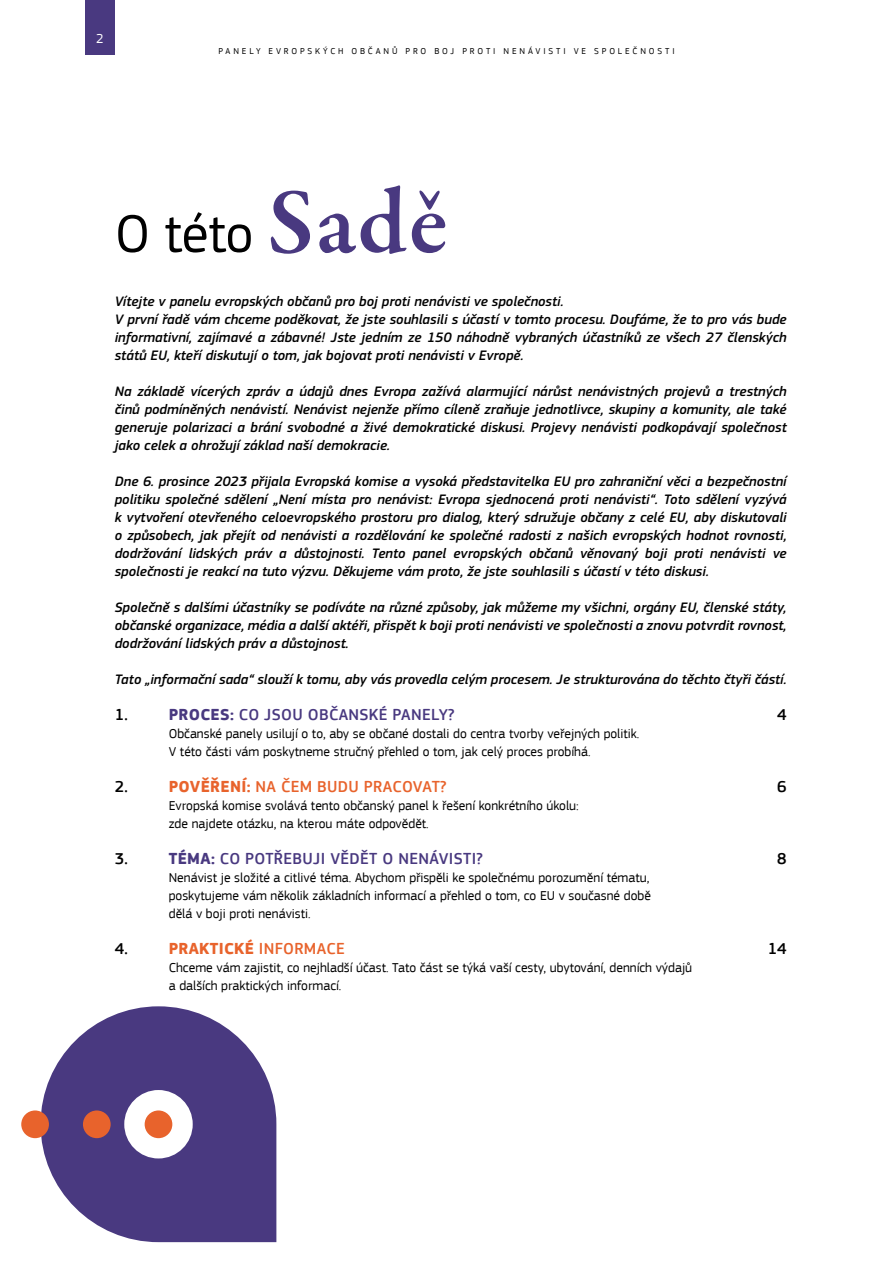
<style>
.page{position:relative;width:893px;height:1263px;background:#fff}
.page>*{position:absolute;margin:0;border:0;box-sizing:border-box;transform-origin:0 0}
.t1{font:55.5px "EC Square Sans Pro";color:#000}
.t2{font:500 16.5px "EC Square Sans Pro";letter-spacing:.02em;color:#493980}
.t3{font:500 16.5px "EC Square Sans Pro";letter-spacing:.02em;color:#e8632c}
.t4{font:700 16.5px "EC Square Sans Pro";letter-spacing:.02em;color:#e8632c}
.t5{font:500 16.5px "EC Square Sans Pro";color:#000}
.t6{font:italic 500 14.25px/18px "EC Square Sans Pro";color:#000;text-align:justify}
.t7{font:13.5px/18px "EC Square Sans Pro";color:#000}
.t8{font:13.5px "EC Square Sans Pro";color:#fff}
.t9{font:9px "EC Square Sans Pro";letter-spacing:.32em;color:#000}
.s1{font-family:"Garamond Premr Pro";font-weight:600;font-size:94.5px;color:#493980}
.s2{font-weight:700}
.s3{font-weight:500}
</style>
<div class="page">
<div style="left:85px;top:0;width:30px;height:54px;background:#493980"></div>
<svg style="left:41px;top:1006px;width:235px;height:236px;fill:#493980"></svg>
<div style="left:21px;top:1110px;width:28px;height:28px;background:#e8632c;border-radius:50%"></div>
<div style="left:83px;top:1110px;width:28px;height:28px;background:#e8632c;border-radius:50%"></div>
<p class="t8" style="left:96px;top:30px;width:9px">2</p>
<p class="t9" style="left:218px;top:46px;width:458px">PANELY EVROPSKÝCH OBČANŮ PRO BOJ PROTI NENÁVISTI VE SPOLEČNOSTI</p>
<h1 class="t1" style="left:115px;top:201px;width:335px">O této <span class="s1">Sadě</span></h1>
<p class="t6" style="left:115px;top:293px;width:673px;text-align:left">Vítejte v panelu evropských občanů pro boj proti nenávisti ve společnosti.<br>V první řadě vám chceme poděkovat, že jste souhlasili s účastí v tomto procesu. Doufáme, že to pro vás bude informativní, zajímavé a zábavné! Jste jedním ze 150 náhodně vybraných účastníků ze všech 27 členských států EU, kteří diskutují o tom, jak bojovat proti nenávisti v Evropě.</p>
<p class="t6" style="left:115px;top:383px;width:673px">Na základě vícerých zpráv a údajů dnes Evropa zažívá alarmující nárůst nenávistných projevů a trestných činů podmíněných nenávistí. Nenávist nejenže přímo cíleně zraňuje jednotlivce, skupiny a komunity, ale také generuje polarizaci a brání svobodné a živé demokratické diskusi. Projevy nenávisti podkopávají společnost jako celek a ohrožují základ naší demokracie.</p>
<p class="t6" style="left:115px;top:473px;width:673px">Dne 6. prosince 2023 přijala Evropská komise a vysoká představitelka EU pro zahraniční věci a bezpečnostní politiku společné sdělení „Není místa pro nenávist: Evropa sjednocená proti nenávisti“. Toto sdělení vyzývá k vytvoření otevřeného celoevropského prostoru pro dialog, který sdružuje občany z celé EU, aby diskutovali o způsobech, jak přejít od nenávisti a rozdělování ke společné radosti z našich evropských hodnot rovnosti, dodržování lidských práv a důstojnosti. Tento panel evropských občanů věnovaný boji proti nenávisti ve společnosti je reakcí na tuto výzvu. Děkujeme vám proto, že jste souhlasili s účastí v této diskusi.</p>
<p class="t6" style="left:115px;top:599px;width:673px">Společně s dalšími účastníky se podíváte na různé způsoby, jak můžeme my všichni, orgány EU, členské státy, občanské organizace, média a další aktéři, přispět k boji proti nenávisti ve společnosti a znovu potvrdit rovnost, dodržování lidských práv a důstojnost.</p>
<p class="t6" style="left:115px;top:671px;width:673px">Tato „informační sada“ slouží k tomu, aby vás provedla celým procesem. Je strukturována do těchto čtyři částí.</p>
<p class="t5" style="left:115px;top:705px;width:15px">1.</p>
<p class="t2" style="left:169px;top:705px;width:287px"><span class="s2">PROCES:</span> CO JSOU OBČANSKÉ PANELY?</p>
<p class="t5" style="left:777px;top:705px;width:11px">4</p>
<p class="t7" style="left:169px;top:725px;width:472px">Občanské panely usilují o to, aby se občané dostali do centra tvorby veřejných politik.<br>V této části vám poskytneme stručný přehled o tom, jak celý proces probíhá.</p>
<p class="t5" style="left:115px;top:777px;width:15px">2.</p>
<p class="t3" style="left:169px;top:777px;width:279px"><span class="s2">POVĚŘENÍ:</span> NA ČEM BUDU PRACOVAT?</p>
<p class="t5" style="left:777px;top:777px;width:11px">6</p>
<p class="t7" style="left:169px;top:797px;width:412px">Evropská komise svolává tento občanský panel k řešení konkrétního úkolu: zde najdete otázku, na kterou máte odpovědět.</p>
<p class="t5" style="left:115px;top:849px;width:15px">3.</p>
<p class="t2" style="left:169px;top:849px;width:316px"><span class="s2">TÉMA:</span> CO POTŘEBUJI VĚDĚT O NENÁVISTI?</p>
<p class="t5" style="left:777px;top:849px;width:11px">8</p>
<p class="t7" style="left:169px;top:869px;width:484px;text-align:justify">Nenávist je složité a citlivé téma. Abychom přispěli ke společnému porozumění tématu, poskytujeme vám několik základních informací a přehled o tom, co EU v současné době dělá v boji proti nenávisti.</p>
<p class="t5" style="left:115px;top:939px;width:15px">4.</p>
<p class="t4" style="left:169px;top:939px;width:177px">PRAKTICKÉ <span class="s3">INFORMACE</span></p>
<p class="t5" style="left:768px;top:939px;width:20px">14</p>
<p class="t7" style="left:169px;top:959px;width:525px">Chceme vám zajistit, co nejhladší účast. Tato část se týká vaší cesty, ubytování, denních výdajů a dalších praktických informací.</p>
</div>
